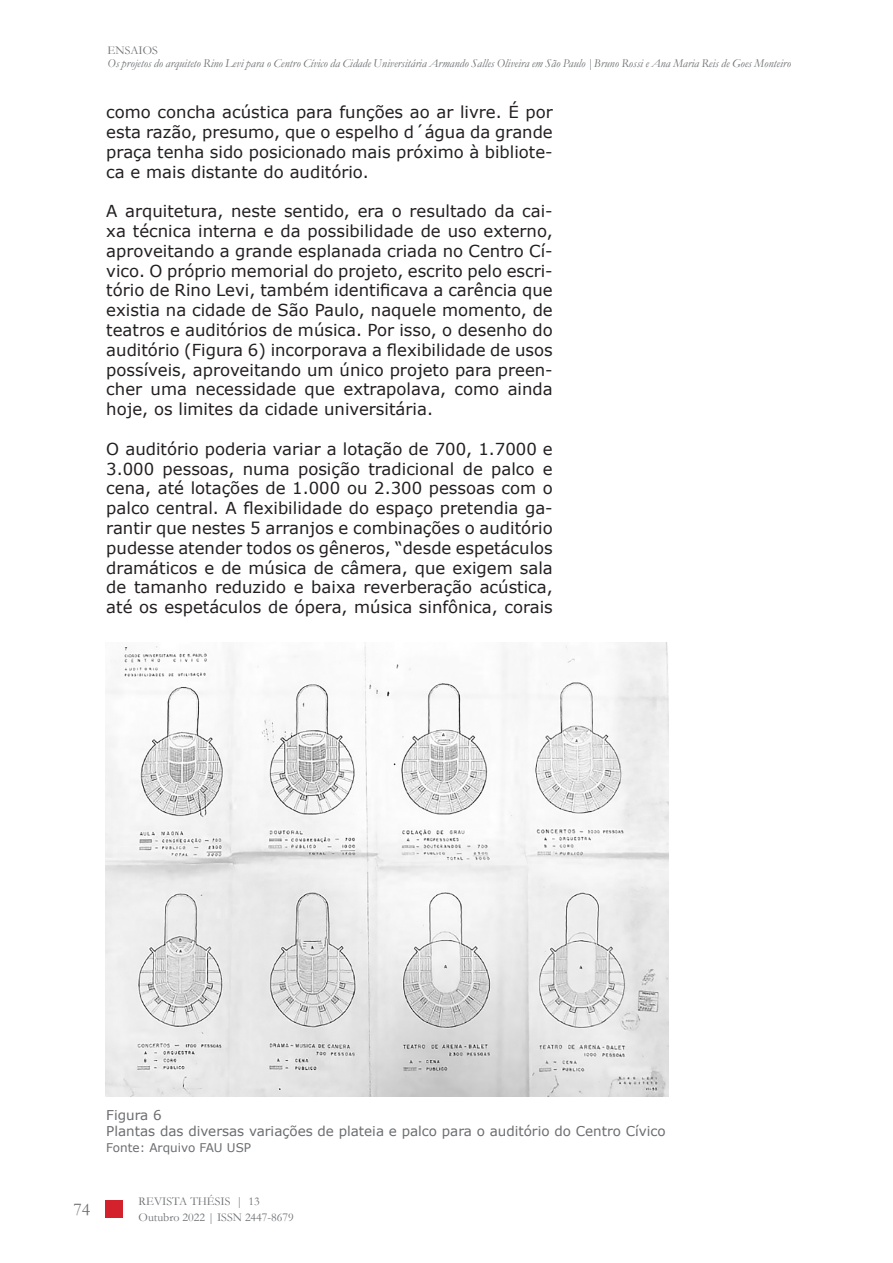
<style>
.page{position:relative;width:893px;height:1263px;background:#fff}
.page>*{position:absolute;margin:0;border:0;box-sizing:border-box;transform-origin:0 0}
.t1{font:18px "Garamond";color:#6d6f72}
.Artigos_-_Texto{font:16.5px/19.8px "Verdana";color:#231f20;text-align:justify}
.Legendas_-_Título{font:13.5px "Verdana";color:#6c6d70}
.t2{font:italic 12px/12.8px "Garamond";color:#6d6f72}
.t3{font:12px/16.2px "Garamond";color:#6d6f72}
.t4{font:12px "Verdana";color:#6c6d70}
.s1{font-style:normal}
</style>
<div class="page">
<div style="left:106px;top:1201px;width:17px;height:17px;background:#d3222c"></div>
<img style="left:106px;top:642px;width:563px;height:454px">
<p class="t2" style="left:108px;top:44px;width:685px"><span class="s1">ENSAIOS<br></span>Os projetos do arquiteto Rino Levi para o Centro Cívico da Cidade Universitária Armando Salles Oliveira em São Paulo <span class="s1">|</span>Bruno Rossi e Ana Maria Reis de Goes Monteiro</p>
<p class="Artigos_-_Texto" style="left:106px;top:102px;width:448px">como concha acústica para funções ao ar livre. É por esta razão, presumo, que o espelho d´água da grande praça tenha sido posicionado mais próximo à bibliote&shy;ca e mais distante do auditório.</p>
<p class="Artigos_-_Texto" style="left:106px;top:201px;width:448px">A arquitetura, neste sentido, era o resultado da cai&shy;xa técnica interna e da possibilidade de uso externo, aproveitando a grande esplanada criada no Centro Cí&shy;vico. O próprio memorial do projeto, escrito pelo escri&shy;tório de Rino Levi, também identificava a carência que existia na cidade de São Paulo, naquele momento, de teatros e auditórios de música. Por isso, o desenho do auditório (Figura 6) incorporava a flexibilidade de usos possíveis, aproveitando um único projeto para preen&shy;cher uma necessidade que extrapolava, como ainda hoje, os limites da cidade universitária.</p>
<p class="Artigos_-_Texto" style="left:106px;top:439px;width:448px">O auditório poderia variar a lotação de 700, 1.7000 e 3.000 pessoas, numa posição tradicional de palco e cena, até lotações de 1.000 ou 2.300 pessoas com o palco central. A flexibilidade do espaço pretendia ga&shy;rantir que nestes 5 arranjos e combinações o auditório pudesse atender todos os gêneros, “desde espetáculos dramáticos e de música de câmera, que exigem sala de tamanho reduzido e baixa reverberação acústica, até os espetáculos de ópera, música sinfônica, corais</p>
<p class="Legendas_-_Título" style="left:106px;top:1106px;width:57px">Figura 6</p>
<p class="Legendas_-_Título" style="left:106px;top:1122px;width:561px">Plantas das diversas variações de plateia e palco para o auditório do Centro Cívico</p>
<p class="t4" style="left:106px;top:1139px;width:146px">Fonte: Arquivo FAU USP</p>
<p class="t1" style="left:73px;top:1197px;width:18px">74</p>
<p class="t3" style="left:139px;top:1193px;width:157px">REVISTA THÉSIS | 13<br>Outubro 2022 | ISSN 2447-8679</p>
</div>
